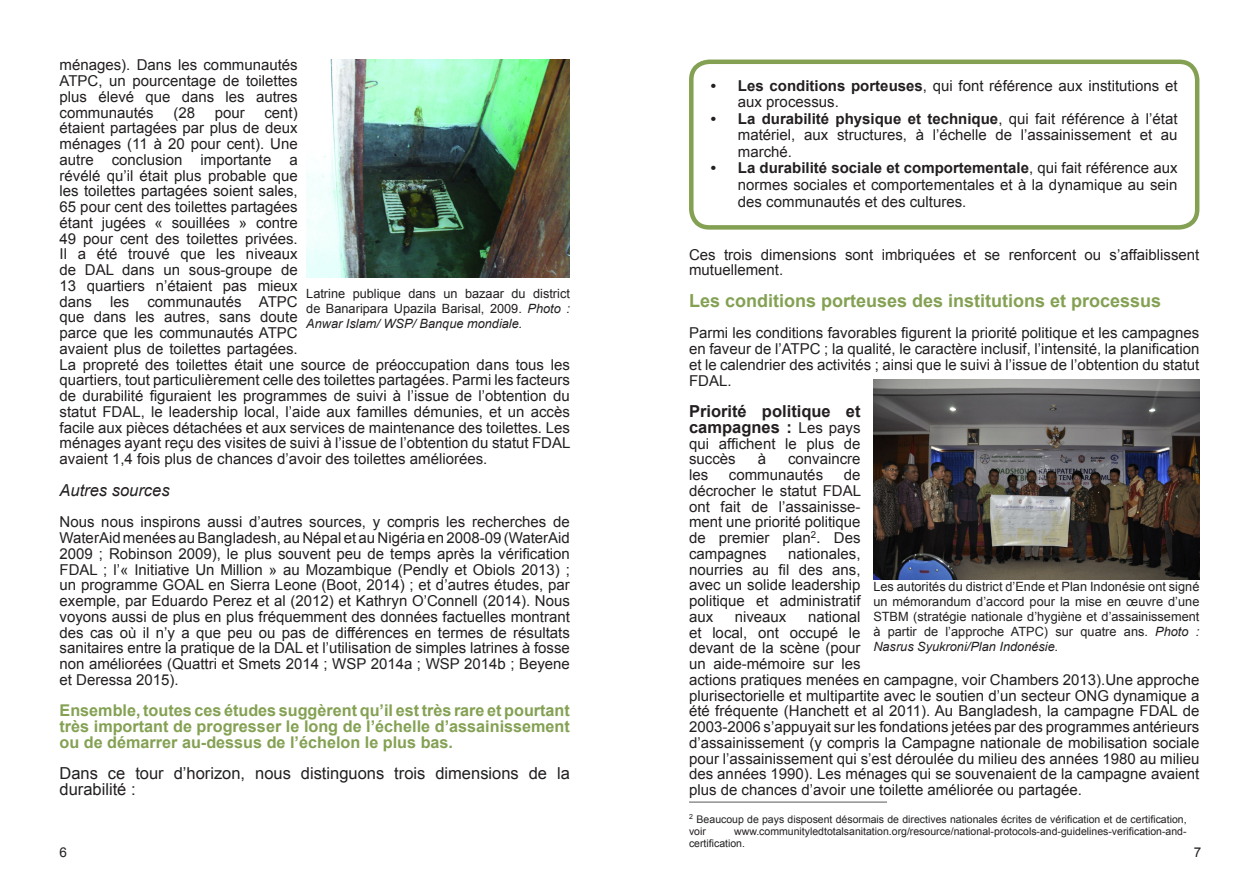
<style>
.page{position:relative;width:1259px;height:893px;background:#fff}
.page>*{position:absolute;margin:0;border:0;box-sizing:border-box;transform-origin:0 0}
.t1{font:700 18px "Arial";color:#84a153}
.t2{font:16.5px/15.8px "Arial";color:#231f20}
.t3{font:700 16.5px/15.8px "Arial";color:#231f20}
.t4{font:italic 16.5px "Arial";color:#231f20}
.t5{font:700 16.2px/15.8px "Arial";color:#84a153;text-align:justify}
.t6{font:15px/15.8px "Arial";color:#231f20;text-align:justify}
.t7{font:13.5px "Arial";color:#231f20}
.t8{font:12.75px/15px "Arial";color:#231f20;text-align:justify}
.t9{font:10.5px/12px "Arial";color:#231f20}
.s1{font-weight:700}
.s2{font-weight:400;font-size:15px}
.s3{font-style:italic}
.s4{font-size:16.5px}
</style>
<div class="page">
<hr style="left:689px;top:802px;width:198px;height:1px;background:#231f20">
<div style="left:689px;top:60px;width:510px;height:170px;border:4px solid #84a153;border-radius:18px"></div>
<img style="left:873px;top:379px;width:326px;height:200px">
<img style="left:306px;top:60px;width:264px;height:217px">
<p class="t6" style="left:60px;top:57px;width:240px">ménages). Dans les communautés ATPC, un pourcentage de toilettes plus élevé que dans les autres communautés</p>
<p class="t6" style="left:738px;top:77px;width:441px;line-height:16.5px;text-indent:-27px"><span class="s1">• Les conditions porteuses</span>, qui font référence aux institutions et aux processus.</p>
<p class="t6" style="left:738px;top:110px;width:441px;line-height:16.5px;text-indent:-27px"><span class="s1">• La durabilité physique et technique</span>, qui fait référence à l’état matériel, aux structures, à l’échelle de l’assainissement et au marché.</p>
<p class="t6" style="left:738px;top:160px;width:441px;line-height:16.8px;text-indent:-27px"><span class="s1">• La durabilité sociale et comportementale</span>, qui fait référence aux normes sociales et comportementales et à la dynamique au sein des communautés et des cultures.</p>
<p class="t6" style="left:60px;top:105px;width:240px;text-indent:205px">cent) étaient partagées par plus de deux ménages (11 à 20 pour cent). Une autre conclusion importante a révélé qu’il était plus probable que les toilettes partagées soient sales, 65 pour cent des toilettes partagées étant jugées « souillées » contre 49 pour cent des toilettes privées.<br>Il a été trouvé que les niveaux de DAL dans un sous-groupe de</p>
<p class="t6" style="left:60px;top:278px;width:512px;text-align:left">13 quartiers n’étaient pas mieux<br>dans les communautés ATPC<br>que dans les autres, sans doute<br>parce que les communautés ATPC<br>avaient plus de toilettes partagées.<br>La propreté des toilettes était une source de préoccupation dans tous les quartiers, tout particulièrement celle des toilettes partagées. Parmi les facteurs de durabilité figuraient les programmes de suivi à l’issue de l’obtention du statut FDAL, le leadership local, l’aide aux familles démunies, et un accès facile aux pièces détachées et aux services de maintenance des toilettes. Les ménages ayant reçu des visites de suivi à l’issue de l’obtention du statut FDAL avaient 1,4 fois plus de chances d’avoir des toilettes améliorées.</p>
<p class="t4" style="left:60px;top:479px;width:112px">Autres sources</p>
<p class="t6" style="left:60px;top:514px;width:512px">Nous nous inspirons aussi d’autres sources, y compris les recherches de WaterAid menées au Bangladesh, au Népal et au Nigéria en 2008-09 (WaterAid 2009 ; Robinson 2009), le plus souvent peu de temps après la vérification FDAL ; l’« Initiative Un Million » au Mozambique (Pendly et Obiols 2013) ; un programme GOAL en Sierra Leone (Boot, 2014) ; et d’autres études, par exemple, par Eduardo Perez et al (2012) et Kathryn O’Connell (2014). Nous voyons aussi de plus en plus fréquemment des données factuelles montrant des cas où il n’y a que peu ou pas de différences en termes de résultats sanitaires entre la pratique de la DAL et l’utilisation de simples latrines à fosse non améliorées (Quattri et Smets 2014 ; WSP 2014a ; WSP 2014b ; Beyene et Deressa 2015).</p>
<p class="t5" style="left:60px;top:703px;width:512px">Ensemble, toutes ces études suggèrent qu’il est très rare et pourtant très important de progresser le long de l’échelle d’assainissement ou de démarrer au-dessus de l’échelon le plus bas.</p>
<p class="t2" style="left:60px;top:766px;width:512px">Dans ce tour d’horizon, nous distinguons trois dimensions de la durabilité :</p>
<p class="t6" style="left:173px;top:105px;width:23px">(28</p>
<p class="t6" style="left:215px;top:105px;width:32px">pour</p>
<p class="t6" style="left:689px;top:247px;width:512px">Ces trois dimensions sont imbriquées et se renforcent ou s’affaiblissent mutuellement.</p>
<p class="t1" style="left:689px;top:288px;width:474px">Les conditions porteuses des institutions et processus</p>
<p class="t6" style="left:689px;top:325px;width:512px">Parmi les conditions favorables figurent la priorité politique et les campagnes en faveur de l’ATPC ; la qualité, le caractère inclusif, l’intensité, la planification et le calendrier des activités ; ainsi que le suivi à l’issue de l’obtention du statut FDAL.</p>
<p class="t3" style="left:689px;top:404px;width:173px">Priorité politique et campagnes : <span class="s2">Les pays</span></p>
<p class="t6" style="left:689px;top:436px;width:173px">qui affichent le plus de succès</p>
<p class="t8" style="left:306px;top:286px;width:265px">Latrine publique dans un bazaar du district de Banaripara Upazila Barisal, 2009. <span class="s3">Photo :<br>Anwar Islam/ WSP/ Banque mondiale.</span></p>
<p class="t6" style="left:757px;top:451px;width:10px">à</p>
<p class="t6" style="left:788px;top:451px;width:74px">convaincre</p>
<p class="t6" style="left:689px;top:467px;width:21px">les</p>
<p class="t6" style="left:729px;top:467px;width:96px">communautés</p>
<p class="t6" style="left:689px;top:467px;width:174px;text-indent:155px">de décrocher le statut FDAL ont fait de l’assainisse&shy;ment une priorité politique de premier plan<sup>2</sup><span class="s4">.</span> Des campagnes</p>
<p class="t6" style="left:689px;top:546px;width:173px;text-indent:99px">nationales, nourries au fil des ans, avec un solide leadership politique et administratif aux</p>
<p class="t8" style="left:873px;top:579px;width:327px">Les autorités du district d’Ende et Plan Indonésie ont signé un mémorandum d’accord pour la mise en œuvre d’une STBM (stratégie nationale d’hygiène et d’assainissement à partir de l’approche ATPC) sur quatre ans. <span class="s3">Photo :<br>Nasrus Syukroni/Plan Indonésie.</span></p>
<p class="t6" style="left:689px;top:609px;width:512px;text-align:left;text-indent:119px">national<br>et local, ont occupé le<br>devant de la scène (pour<br>un aide-mémoire sur les<br>actions pratiques menées en campagne, voir Chambers 2013).Une approche plurisectorielle et multipartite avec le soutien d’un secteur ONG dynamique a été fréquente (Hanchett et al 2011). Au Bangladesh, la campagne FDAL de 2003-2006 s’appuyait sur les fondations jetées par des programmes antérieurs d’assainissement (y compris la Campagne nationale de mobilisation sociale pour l’assainissement qui s’est déroulée du milieu des années 1980 au milieu des années 1990). Les ménages qui se souvenaient de la campagne avaient plus de chances d’avoir une toilette améliorée ou partagée.</p>
<p class="t9" style="left:689px;top:814px;width:499px"><sup>2</sup> Beaucoup de pays disposent désormais de directives nationales écrites de vérification et de certification, voir</p>
<p class="t6" style="left:735px;top:609px;width:53px">niveaux</p>
<p class="t9" style="left:689px;top:826px;width:499px;text-indent:45px">www.communityledtotalsanitation.org/resource/national-protocols-and-guidelines-verification-and&shy;certification.</p>
<p class="t7" style="left:59px;top:844px;width:9px">6</p>
<p class="t7" style="left:1193px;top:844px;width:9px">7</p>
</div>
